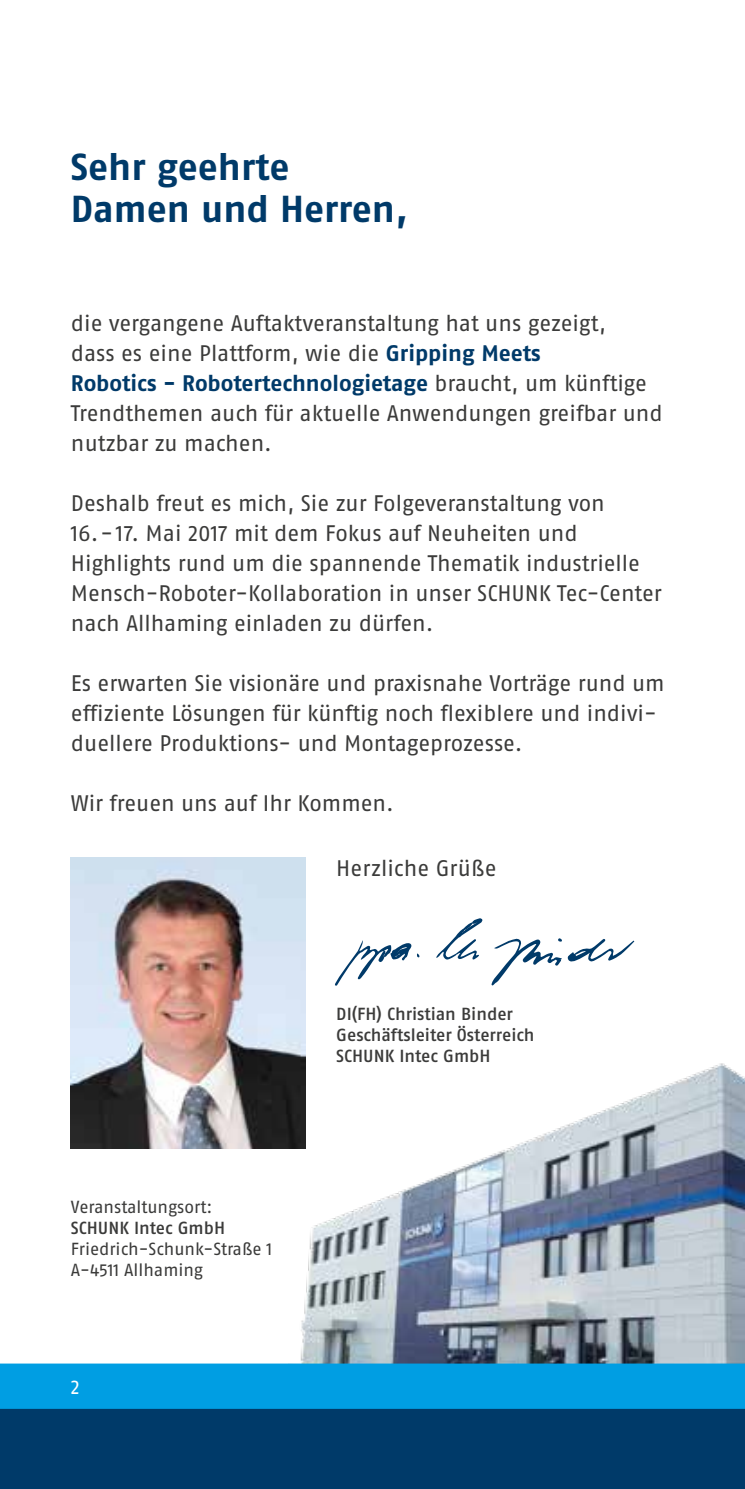
<style>
.page{position:relative;width:745px;height:1489px;background:#fff}
.page>*{position:absolute;margin:0;border:0;box-sizing:border-box;transform-origin:0 0}
.t1{font:700 37.5px/42.5px "SCHUNK Fago Pro";color:#003a69}
.t2{font:22.5px/30px "SCHUNK Fago Pro";letter-spacing:-.005em;color:#3b3b3a}
.t3{font:20px "SCHUNK Fago Pro";color:#fff}
.t4{font:500 17.5px/21px "SCHUNK Fago Pro";color:#3b3b3a}
.t5{font:17.5px/21px "SCHUNK Fago Pro";letter-spacing:-.005em;color:#3b3b3a}
.s1{font-weight:700;color:#003a69}
</style>
<div class="page">
<img style="left:288px;top:1063px;width:456px;height:277px">
<img style="left:71px;top:857px;width:235px;height:291px">
<svg style="left:436px;top:918px;width:46px;height:42px"></svg>
<svg style="left:335px;top:940px;width:84px;height:45px"></svg>
<svg style="left:491px;top:938px;width:143px;height:47px"></svg>
<div style="left:0;top:1371px;width:744px;height:117px;background:#003a69"></div>
<svg style="left:0;top:1340px;width:744px;height:68px;background:#3da7d6"></svg>
<h1 class="t1" style="left:71px;top:145px;width:338px">Sehr geehrte<br>Damen und Herren,</h1>
<p class="t2" style="left:71px;top:308px;width:593px">die vergangene Auftaktveranstaltung hat uns gezeigt,<br>dass es eine Plattform, wie die <span class="s1">Gripping Meets<br>Robotics - Robotertechnologietage</span> braucht, um künftige Trendthemen auch für aktuelle Anwendungen greifbar und nutzbar zu machen.</p>
<p class="t2" style="left:71px;top:488px;width:592px">Deshalb freut es mich, Sie zur Folgeveranstaltung von 16.-17. Mai 2017 mit dem Fokus auf Neuheiten und Highlights rund um die spannende Thematik industrielle Mensch-Roboter-Kollaboration in unser SCHUNK Tec-Center nach Allhaming einladen zu dürfen.</p>
<p class="t2" style="left:71px;top:668px;width:595px">Es erwarten Sie visionäre und praxisnahe Vorträge rund um effiziente Lösungen für künftig noch flexiblere und indivi&shy;duellere Produktions- und Montageprozesse.</p>
<p class="t2" style="left:71px;top:788px;width:324px">Wir freuen uns auf Ihr Kommen.</p>
<p class="t2" style="left:336px;top:852px;width:162px">Herzliche Grüße</p>
<p class="t5" style="left:71px;top:1196px;width:143px">Veranstaltungsort:</p>
<p class="t4" style="left:71px;top:1217px;width:156px">SCHUNK Intec GmbH</p>
<p class="t5" style="left:71px;top:1238px;width:203px">Friedrich-Schunk-Straße 1<br>A-4511 Allhaming</p>
<p class="t3" style="left:71px;top:1375px;width:11px">2</p>
<p class="t4" style="left:336px;top:1003px;width:200px">DI(FH) Christian Binder<br>Geschäftsleiter Österreich<br>SCHUNK Intec GmbH</p>
</div>
